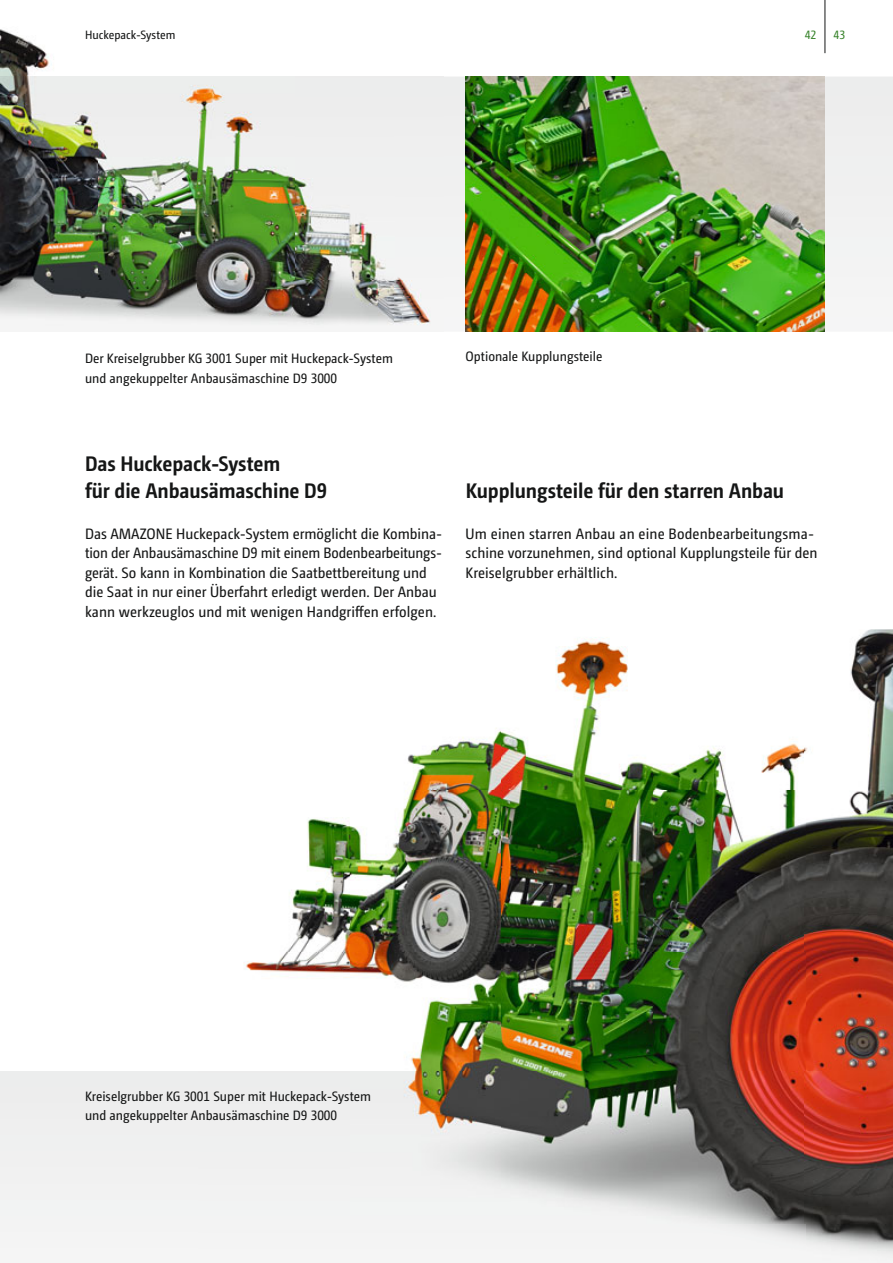
<style>
.page{position:relative;width:893px;height:1263px;background:#fff}
.page>*{position:absolute;margin:0;border:0;box-sizing:border-box;transform-origin:0 0}
.t1{font:700 21px/27px "Camingo Dos Pro S Cd";letter-spacing:-.005em;color:#151616}
.t2{font:15px/19.5px "Camingo Dos Pro S Cd";color:#151616}
.t3{font:13.5px/19.5px "Camingo Dos Pro S Cd";color:#151616}
.t4{font:12px "Camingo Dos Pro S Cd";color:#151616}
.t5{font:12px "Camingo Dos Pro S Cd";color:#38832b}
</style>
<div class="page">
<div style="left:0;top:77px;width:893px;height:255px;background:#f1f1f1"></div>
<div style="left:0;top:1071px;width:199px;height:192px;background:#f0f0f0"></div>
<img style="left:1px;top:29px;width:442px;height:303px">
<img style="left:199px;top:637px;width:606px;height:614px">
<img style="left:805px;top:629px;width:88px;height:442px">
<img style="left:805px;top:1071px;width:88px;height:192px">
<img style="left:466px;top:77px;width:359px;height:255px">
<hr style="left:825px;top:0;width:1px;height:53px;background:#151616">
<p class="t4" style="left:85px;top:29px;width:92px">Huckepack-System</p>
<p class="t5" style="left:805px;top:29px;width:13px">42</p>
<p class="t5" style="left:833px;top:29px;width:13px">43</p>
<p class="t3" style="left:85px;top:350px;width:309px">Der Kreiselgrubber KG 3001 Super mit Huckepack-System</p>
<p class="t3" style="left:466px;top:347px;width:138px">Optionale Kupplungsteile</p>
<p class="t3" style="left:85px;top:369px;width:254px">und angekuppelter Anbausämaschine D9 3000</p>
<h1 class="t1" style="left:85px;top:452px;width:243px">Das Huckepack-System<br>für die Anbausämaschine D9</h1>
<h1 class="t1" style="left:466px;top:479px;width:320px">Kupplungsteile für den starren Anbau</h1>
<p class="t2" style="left:85px;top:525px;width:359px">Das AMAZONE Huckepack-System ermöglicht die Kombina&shy;tion der Anbausämaschine D9 mit einem Bodenbearbeitungs&shy;gerät. So kann in Kombination die Saatbettbereitung und die Saat in nur einer Überfahrt erledigt werden. Der Anbau kann werkzeuglos und mit wenigen Handgriffen erfolgen.</p>
<p class="t2" style="left:466px;top:525px;width:353px">Um einen starren Anbau an eine Bodenbearbeitungsma&shy;schine vorzunehmen, sind optional Kupplungsteile für den<br>Kreiselgrubber erhältlich.</p>
<p class="t3" style="left:85px;top:1087px;width:288px">Kreiselgrubber KG 3001 Super mit Huckepack-System und angekuppelter Anbausämaschine D9 3000</p>
</div>
